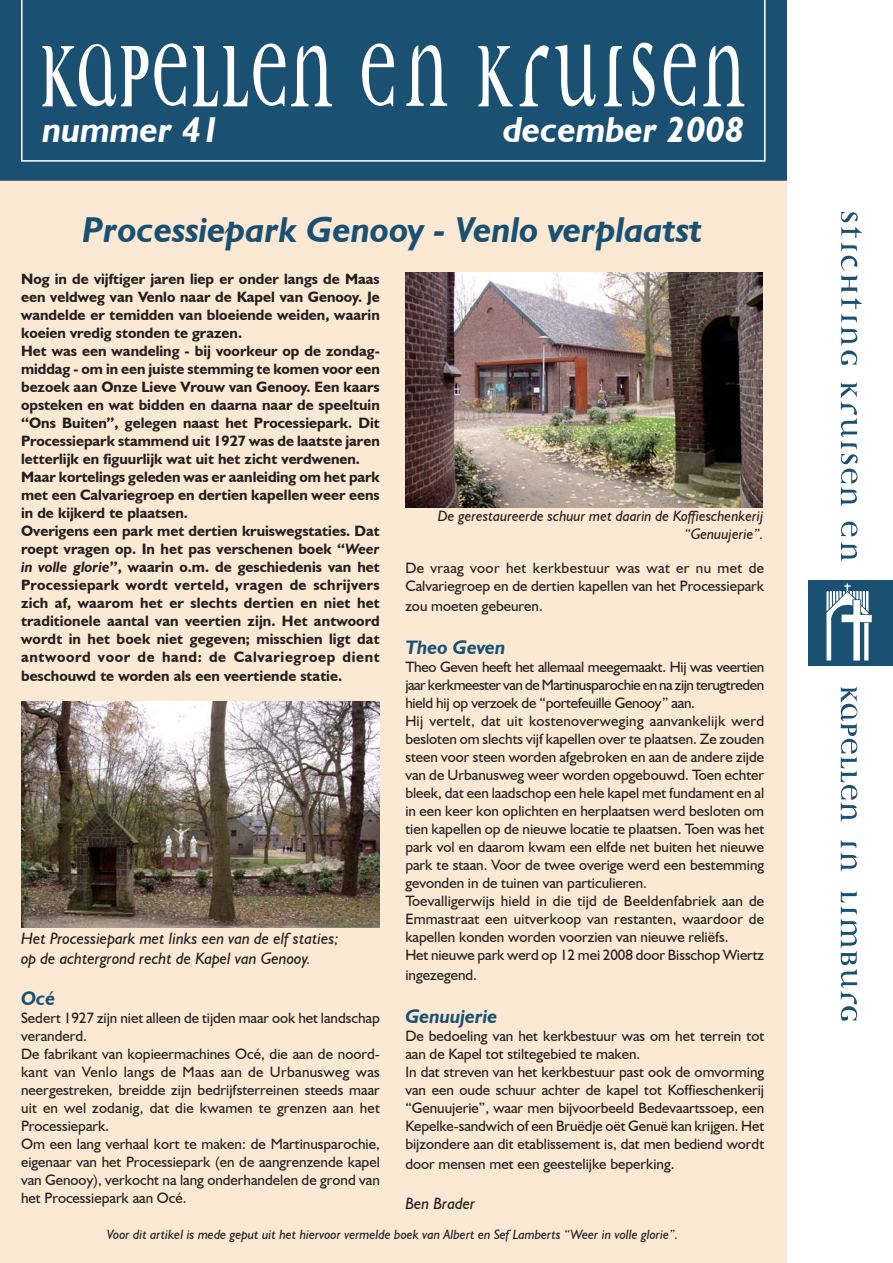
<style>
.page{position:relative;width:893px;height:1263px;background:#fff}
.page>*{position:absolute;margin:0;border:0;box-sizing:border-box;transform-origin:0 0}
.t1{font:italic 700 36px "Humanist 521 BT";color:#1a5173}
.t2{font:italic 700 36px "Humanist 521 BT";color:#fff}
.t3{font:italic 700 19.5px "Humanist 521 BT";color:#1a5173}
.t4{font:italic 16.5px/19.8px "Humanist 521 BT";color:#231f20}
.t5{font:15px/18px "Humanist 521 BT";color:#231f20}
.t6{font:700 15px/18px "Humanist 521 BT";color:#231f20}
.t7{font:italic 15px/18px "Humanist 521 BT";color:#231f20;text-align:right}
.t8{font:italic 13.5px "Humanist 521 BT";color:#231f20}
.s1{font-style:italic}
</style>
<div class="page">
<div style="left:0;top:181px;width:786px;height:1082px;background:#fbe9d3"></div>
<div style="left:0;top:0;width:786px;height:181px;background:#1a5173"></div>
<div style="left:808px;top:580px;width:84px;height:85px;background:#1a5173"></div>
<img style="left:826px;top:583px;width:46px;height:78px">
<svg style="left:840px;top:382px;width:17px;height:124px"></svg>
<svg style="left:841px;top:522px;width:16px;height:14px"></svg>
<svg style="left:841px;top:542px;width:16px;height:19px"></svg>
<svg style="left:840px;top:212px;width:21px;height:153px"></svg>
<svg style="left:840px;top:687px;width:17px;height:134px"></svg>
<svg style="left:840px;top:840px;width:16px;height:31px"></svg>
<svg style="left:840px;top:891px;width:17px;height:130px"></svg>
<svg style="left:21px;top:0;width:744px;height:162px;background:#356583"></svg>
<img style="left:405px;top:272px;width:357px;height:235px">
<img style="left:21px;top:702px;width:359px;height:225px">
<h1 class="t2" style="left:42px;top:107px;width:180px">nummer 41</h1>
<h1 class="t2" style="left:503px;top:107px;width:243px">december 2008</h1>
<h1 class="t1" style="left:83px;top:208px;width:621px">Processiepark Genooy - Venlo verplaatst</h1>
<p class="t6" style="left:21px;top:269px;width:360px">Nog in de vijftiger jaren liep er onder langs de Maas een veldweg van Venlo naar de Kapel van Genooy. Je wandelde er temidden van bloeiende weiden, waarin koeien vredig stonden te grazen.<br>Het was een wandeling - bij voorkeur op de zondag&shy;middag - om in een juiste stemming te komen voor een bezoek aan Onze Lieve Vrouw van Genooy. Een kaars opsteken en wat bidden en daarna naar de speeltuin “Ons Buiten”, gelegen naast het Processiepark. Dit Processiepark stammend uit 1927 was de laatste jaren letterlijk en figuurlijk wat uit het zicht verdwenen.<br>Maar kortelings geleden was er aanleiding om het park met een Calvariegroep en dertien kapellen weer eens in de kijkerd te plaatsen.<br>Overigens een park met dertien kruiswegstaties. Dat roept vragen op. In het pas verschenen boek “<span class="s1">Weer in volle glorie</span>”, waarin o.m. de geschiedenis van het Processiepark wordt verteld, vragen de schrijvers zich af, waarom het er slechts dertien en niet het traditionele aantal van veertien zijn. Het antwoord wordt in het boek niet gegeven; misschien ligt dat antwoord voor de hand: de Calvariegroep dient</p>
<p class="t6" style="left:21px;top:667px;width:322px">beschouwd te worden als een veertiende statie.</p>
<p class="t4" style="left:21px;top:928px;width:319px">Het Processiepark met links een van de elf staties; op de achtergrond recht de Kapel van Genooy.</p>
<h2 class="t3" style="left:21px;top:987px;width:36px">Océ</h2>
<p class="t5" style="left:21px;top:1009px;width:360px">Sedert 1927 zijn niet alleen de tijden maar ook het landschap veranderd.<br>De fabrikant van kopieermachines Océ, die aan de noord&shy;kant van Venlo langs de Maas aan de Urbanusweg was neergestreken, breidde zijn bedrijfsterreinen steeds maar uit en wel zodanig, dat die kwamen te grenzen aan het Processiepark.<br>Om een lang verhaal kort te maken: de Martinusparochie, eigenaar van het Processiepark (en de aangrenzende kapel van Genooy), verkocht na lang onderhandelen de grond van het Processiepark aan Océ.</p>
<p class="t7" style="left:438px;top:507px;width:327px">De gerestaureerde schuur met daarin de Koffieschenkerij “Genuujerie”.</p>
<p class="t5" style="left:405px;top:559px;width:360px">De vraag voor het kerkbestuur was wat er nu met de<br>Calvariegroep en de dertien kapellen van het Processiepark</p>
<p class="t5" style="left:405px;top:597px;width:139px">zou moeten gebeuren.</p>
<h2 class="t3" style="left:405px;top:636px;width:102px">Theo Geven</h2>
<p class="t5" style="left:405px;top:658px;width:360px">Theo Geven heeft het allemaal meegemaakt. Hij was veertien jaar kerkmeester van de Martinusparochie en na zijn terugtreden hield hij op verzoek de “portefeuille Genooy” aan.<br>Hij vertelt, dat uit kostenoverweging aanvankelijk werd besloten om slechts vijf kapellen over te plaatsen. Ze zouden steen voor steen worden afgebroken en aan de andere zijde van de Urbanusweg weer worden opgebouwd. Toen echter bleek, dat een laadschop een hele kapel met fundament en al in een keer kon oplichten en herplaatsen werd besloten om tien kapellen op de nieuwe locatie te plaatsen. Toen was het park vol en daarom kwam een elfde net buiten het nieuwe park te staan. Voor de twee overige werd een bestemming gevonden in de tuinen van particulieren.<br>Toevalligerwijs hield in die tijd de Beeldenfabriek aan de Emmastraat een uitverkoop van restanten, waardoor de kapellen konden worden voorzien van nieuwe reliëfs.<br>Het nieuwe park werd op 12 mei 2008 door Bisschop Wiertz</p>
<p class="t5" style="left:405px;top:966px;width:73px">ingezegend.</p>
<h2 class="t3" style="left:405px;top:1005px;width:94px">Genuujerie</h2>
<p class="t5" style="left:405px;top:1027px;width:360px">De bedoeling van het kerkbestuur was om het terrein tot aan de Kapel tot stiltegebied te maken.<br>In dat streven van het kerkbestuur past ook de omvorming van een oude schuur achter de kapel tot Koffieschenkerij “Genuujerie”, waar men bijvoorbeeld Bedevaartssoep, een Kepelke-sandwich of een Bruëdje oët Genuë kan krijgen. Het bijzondere aan dit etablissement is, dat men bediend wordt</p>
<p class="t5" style="left:405px;top:1155px;width:271px">door mensen met een geestelijke beperking.</p>
<p class="t4" style="left:405px;top:1193px;width:71px">Ben Brader</p>
<p class="t8" style="left:107px;top:1226px;width:572px">Voor dit artikel is mede geput uit het hiervoor vermelde boek van Albert en Sef Lamberts “Weer in volle glorie”.</p>
</div>
